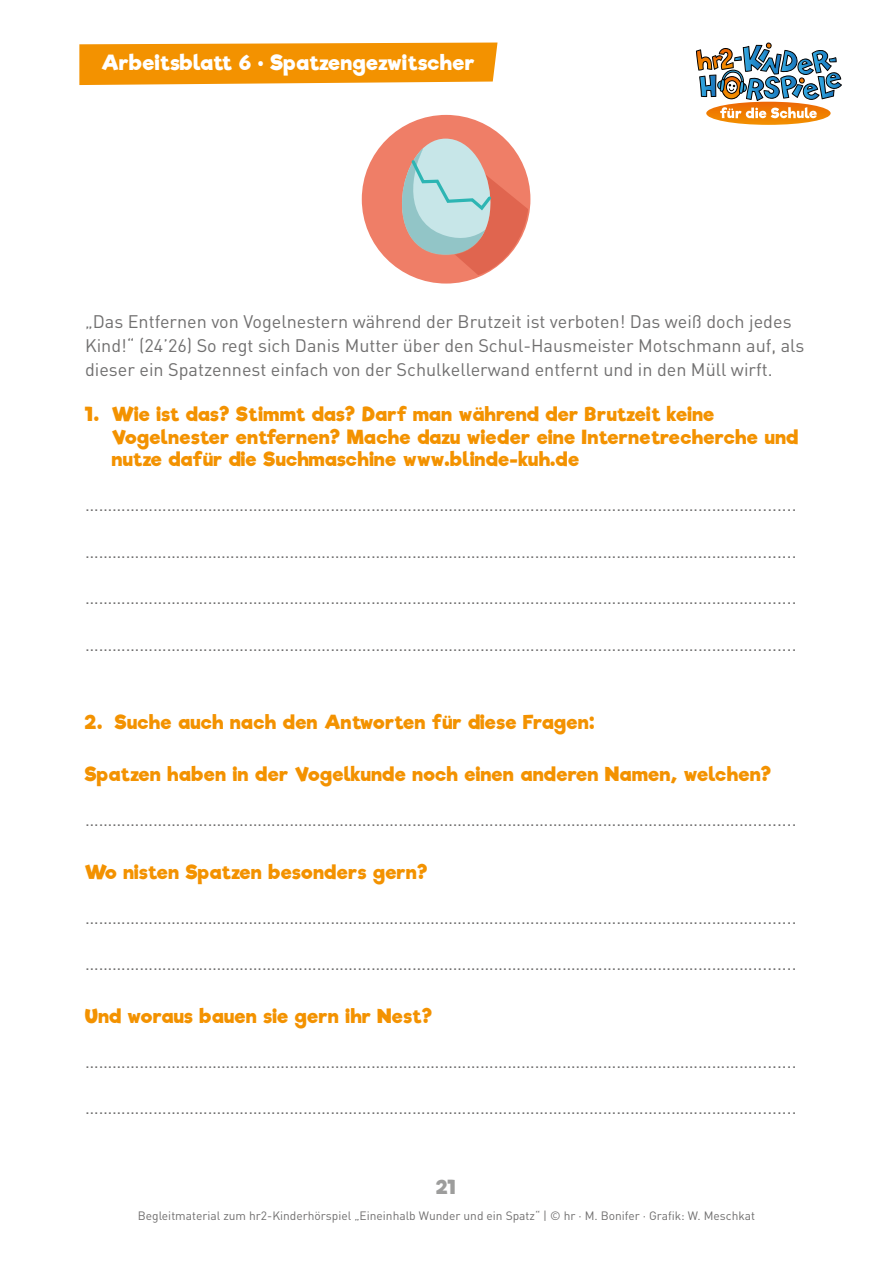
<style>
.page{position:relative;width:893px;height:1263px;background:#fff}
.page>*{position:absolute;margin:0;border:0;box-sizing:border-box;transform-origin:0 0}
.t1{font:21px "Riffic";letter-spacing:.025em;color:#fff}
.t2{font:19.5px/22.5px "Riffic";letter-spacing:.025em;color:#f39200}
.t3{font:19.5px "Riffic";color:#9d9d9c}
.t4{font:18px/24px "DIN";color:#706f6f}
.t5{font:12px "DIN";color:#706f6f}
</style>
<div class="page">
<svg style="left:696px;top:43px;width:146px;height:82px"></svg>
<svg style="left:79px;top:43px;width:418px;height:42px;background:#f3980e"></svg>
<div style="left:362px;top:115px;width:168px;height:169px;background:#ef7e67;border-radius:50%"></div>
<svg style="left:378px;top:139px;width:150px;height:136px"></svg>
<p class="t1" style="left:102px;top:50px;width:374px">Arbeitsblatt 6 · Spatzengezwitscher</p>
<p class="t4" style="left:85px;top:309px;width:721px">„Das Entfernen von Vogelnestern während der Brutzeit ist verboten! Das weiß doch jedes<br>Kind!“ (24’26) So regt sich Danis Mutter über den Schul-Hausmeister Motschmann auf, als dieser ein Spatzennest einfach von der Schulkellerwand entfernt und in den Müll wirft.</p>
<p class="t2" style="left:112px;top:403px;width:688px;text-indent:-27px">1. Wie ist das? Stimmt das? Darf man während der Brutzeit keine<br>Vogelnester entfernen? Mache dazu wieder eine Internetrecherche und nutze dafür die Suchmaschine www.blinde-kuh.de</p>
<p class="t4" style="left:85px;top:492px;width:713px">………………………………………………………………………………………………………………………………….........</p>
<p class="t4" style="left:85px;top:539px;width:713px">………………………………………………………………………………………………………………………………….........</p>
<p class="t4" style="left:85px;top:585px;width:713px">………………………………………………………………………………………………………………………………….........</p>
<p class="t4" style="left:85px;top:632px;width:713px">………………………………………………………………………………………………………………………………….........</p>
<p class="t2" style="left:85px;top:710px;width:511px">2. Suche auch nach den Antworten für diese Fragen:</p>
<p class="t2" style="left:85px;top:763px;width:688px">Spatzen haben in der Vogelkunde noch einen anderen Namen, welchen?</p>
<p class="t4" style="left:85px;top:807px;width:713px">………………………………………………………………………………………………………………………………….........</p>
<p class="t2" style="left:85px;top:860px;width:344px">Wo nisten Spatzen besonders gern?</p>
<p class="t4" style="left:85px;top:905px;width:713px">………………………………………………………………………………………………………………………………….........</p>
<p class="t4" style="left:85px;top:951px;width:713px">………………………………………………………………………………………………………………………………….........</p>
<p class="t2" style="left:85px;top:1004px;width:349px">Und woraus bauen sie gern ihr Nest?</p>
<p class="t4" style="left:85px;top:1049px;width:713px">………………………………………………………………………………………………………………………………….........</p>
<p class="t4" style="left:85px;top:1095px;width:713px">………………………………………………………………………………………………………………………………….........</p>
<p class="t3" style="left:437px;top:1175px;width:21px">21</p>
<p class="t5" style="left:138px;top:1208px;width:619px">Begleitmaterial zum hr2-Kinderhörspiel „Eineinhalb Wunder und ein Spatz“ | © hr · M. Bonifer · Grafik: W. Meschkat</p>
</div>
